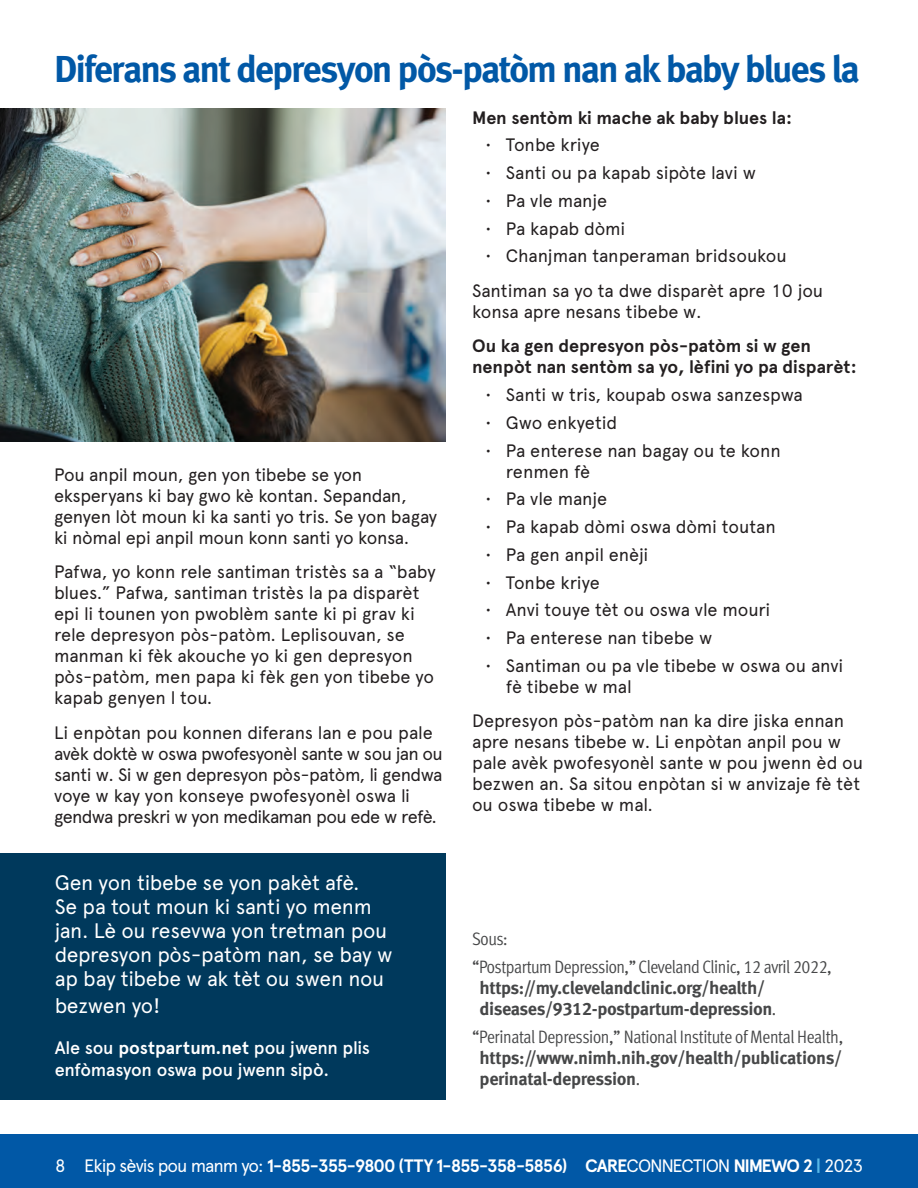
<style>
.page{position:relative;width:918px;height:1188px;background:#fff}
.page>*{position:absolute;margin:0;border:0;box-sizing:border-box;transform-origin:0 0}
.Header_with_span{font:700 37.5px "Meta Pro";letter-spacing:-.06em;color:#0158a6}
.Callout_reversed_out{font:21px/24px "Apercu Pro";letter-spacing:-.015em;color:#fff}
.Body{font:18px/21px "Apercu Pro";letter-spacing:-.01em;color:#231f20}
.footnote{font:700 18px/21px "Meta Pro";letter-spacing:-.025em;color:#464748}
.Body-2{font:18px/21px "Apercu Pro";letter-spacing:-.03em;color:#231f20}
.Body-3{font:700 18px/21px "Apercu Pro";letter-spacing:-.005em;color:#231f20}
.t1{font:700 18px "Apercu Pro";letter-spacing:-.06em;color:#fff}
.Callout_reversed_out-2{font:500 18px/22.5px "Apercu Pro";letter-spacing:-.02em;color:#fff}
.footnote-2{font:18px "Meta Pro Cond Norm";color:#464748}
.s1{font-weight:700}
.s2{font-family:"Meta Pro Cond Norm";font-weight:400}
.s3{font-weight:400}
.s4{color:#58b7e7}
</style>
<div class="page">
<div style="left:0;top:1134px;width:918px;height:54px;background:#0158a6"></div>
<div style="left:0;top:853px;width:445px;height:247px;background:#00395c"></div>
<img style="left:0;top:108px;width:445px;height:334px">
<p class="Header_with_span" style="left:54px;top:40px;width:808px">Diferans ant depresyon pòs-patòm nan ak baby blues la</p>
<p class="Body" style="left:54px;top:462px;width:385px">Pou anpil moun, gen yon tibebe se yon eksperyans ki bay gwo kè kontan. Sepandan, genyen lòt moun ki ka santi yo tris. Se yon bagay ki nòmal epi anpil moun konn santi yo konsa.</p>
<p class="Body" style="left:54px;top:560px;width:383px">Pafwa, yo konn rele santiman tristès sa a “baby blues.” Pafwa, santiman tristès la pa disparèt epi li tounen yon pwoblèm sante ki pi grav ki rele depresyon pòs-patòm. Leplisouvan, se manman ki fèk akouche yo ki gen depresyon pòs-patòm, men papa ki fèk gen yon tibebe yo kapab genyen l tou.</p>
<p class="Body-2" style="left:54px;top:720px;width:390px">Li enpòtan pou konnen diferans lan e pou pale avèk doktè w oswa pwofesyonèl sante w sou jan ou santi w. Si w gen depresyon pòs-patòm, li gendwa voye w kay yon konseye pwofesyonèl oswa li gendwa preskri w yon medikaman pou ede w refè.</p>
<p class="Callout_reversed_out" style="left:55px;top:869px;width:339px">Gen yon tibebe se yon pakèt afè.<br>Se pa tout moun ki santi yo menm jan. Lè ou resevwa yon tretman pou depresyon pòs-patòm nan, se bay w ap bay tibebe w ak tèt ou swen nou</p>
<p class="Callout_reversed_out" style="left:55px;top:992px;width:107px">bezwen yo!</p>
<p class="Callout_reversed_out-2" style="left:55px;top:1035px;width:317px">Ale sou <span class="s1">postpartum.net</span> pou jwenn plis enfòmasyon oswa pou jwenn sipò.</p>
<p class="Body-3" style="left:472px;top:106px;width:321px">Men sentòm ki mache ak baby blues la:</p>
<p class="Body" style="left:486px;top:133px;width:116px">• Tonbe kriye</p>
<p class="Body" style="left:486px;top:161px;width:272px">• Santi ou pa kapab sipòte lavi w</p>
<p class="Body" style="left:486px;top:188px;width:123px">• Pa vle manje</p>
<p class="Body" style="left:486px;top:216px;width:141px">• Pa kapab dòmi</p>
<p class="Body" style="left:486px;top:244px;width:303px">• Chanjman tanperaman bridsoukou</p>
<p class="Body" style="left:472px;top:278px;width:353px">Santiman sa yo ta dwe disparèt apre 10 jou konsa apre nesans tibebe w.</p>
<p class="Body-3" style="left:472px;top:334px;width:386px">Ou ka gen depresyon pòs-patòm si w gen nenpòt nan sentòm sa yo, lèfini yo pa disparèt:</p>
<p class="Body" style="left:486px;top:383px;width:319px">• Santi w tris, koupab oswa sanzespwa</p>
<p class="Body" style="left:486px;top:410px;width:133px">• Gwo enkyetid</p>
<p class="Body" style="left:506px;top:438px;width:276px;text-indent:-20px">• Pa enterese nan bagay ou te konn renmen fè</p>
<p class="Body" style="left:486px;top:487px;width:123px">• Pa vle manje</p>
<p class="Body" style="left:486px;top:515px;width:292px">• Pa kapab dòmi oswa dòmi toutan</p>
<p class="Body" style="left:486px;top:542px;width:164px">• Pa gen anpil enèji</p>
<p class="Body" style="left:486px;top:570px;width:116px">• Tonbe kriye</p>
<p class="Body" style="left:486px;top:598px;width:286px">• Anvi touye tèt ou oswa vle mouri</p>
<p class="Body" style="left:486px;top:626px;width:228px">• Pa enterese nan tibebe w</p>
<p class="Body" style="left:506px;top:653px;width:339px;text-indent:-20px">• Santiman ou pa vle tibebe w oswa ou anvi fè tibebe w mal</p>
<p class="Body" style="left:472px;top:709px;width:393px">Depresyon pòs-patòm nan ka dire jiska ennan apre nesans tibebe w. Li enpòtan anpil pou w pale avèk pwofesyonèl sante w pou jwenn èd ou bezwen an. Sa sitou enpòtan si w anvizaje fè tèt ou oswa tibebe w mal.</p>
<p class="footnote-2" style="left:472px;top:926px;width:37px">Sous:</p>
<p class="footnote" style="left:480px;top:955px;width:354px;text-indent:-8px"><span class="s2">“Postpartum Depression,” Cleveland Clinic, 12 avril 2022, </span>https://my.clevelandclinic.org/health/ diseases/9312-postpartum-depression<span class="s2">.</span></p>
<p class="footnote" style="left:480px;top:1025px;width:365px;text-align:justify;text-indent:-8px"><span class="s2">“Perinatal Depression,” National Institute of Mental Health, </span>https://www.nimh.nih.gov/health/publications/ perinatal-depression<span class="s2">.</span></p>
<p class="t1" style="left:55px;top:1152px;width:810px"><span class="s3">8 Ekip sèvis pou manm yo:</span> 1-855-355-9800 (TTY 1-855-358-5856) CARE<span class="s3">CONNECTION</span> NIMEWO 2 <span class="s4">|</span> <span class="s3">2023</span></p>
</div>
